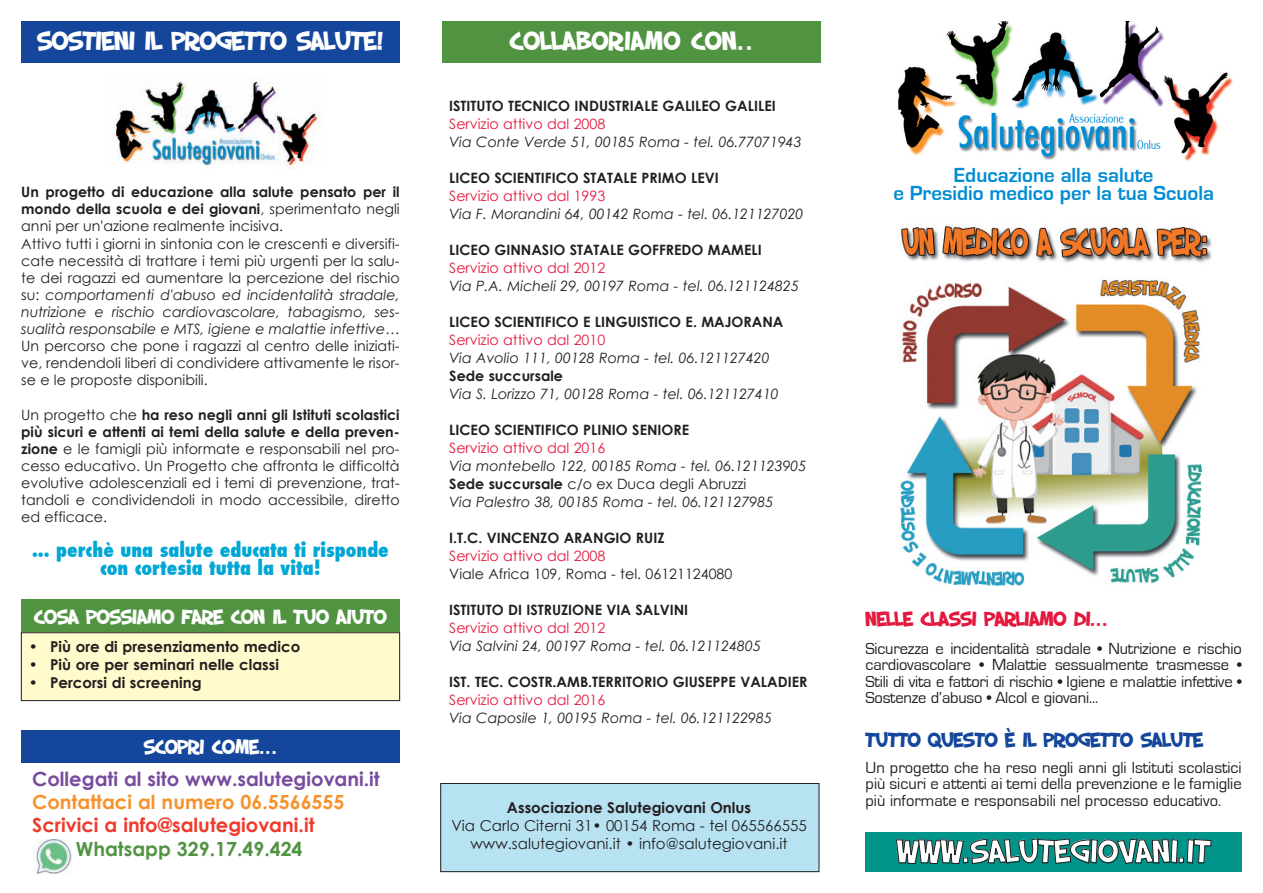
<style>
.page{position:relative;width:1263px;height:893px;background:#fff}
.page>*{position:absolute;margin:0;border:0;box-sizing:border-box;transform-origin:0 0}
.t1{font:700 33px "SF Slapstick Comic";letter-spacing:.01em;color:#fff}
.t2{font:700 27px "SF Slapstick Comic";color:#fff}
.t3{font:700 27px "SF Slapstick Comic";letter-spacing:.025em;color:#fff}
.t4{font:700 21px/18px "Eurostile";color:#008cd3;text-align:center}
.t5{font:700 21px "SF Slapstick Comic";color:#fff}
.t6{font:700 21px "SF Slapstick Comic";color:#14469b}
.t7{font:700 21px "SF Slapstick Comic";color:#e4183e}
.t8{font:800 condensed 19.5px/18px "Futura";color:#00a7d5;text-align:center}
.t9{font:700 19.5px "Century Gothic";color:#774b9e}
.t10{font:700 19.5px "Century Gothic";color:#ef3b2d}
.t11{font:700 19.5px "Century Gothic";color:#f6922c}
.t12{font:700 19.5px "Century Gothic";color:#509341}
.t13{font:16.5px/16.5px "Eurostile";letter-spacing:-.005em;color:#231f20;text-align:justify}
.t14{font:700 15px "Century Gothic";color:#231f20}
.t15{font:15px/18px "Century Gothic";color:#231f20;text-align:center}
.t16{font:14.25px/17.1px "Century Gothic";color:#231f20;text-align:justify}
.t17{font:italic 14.25px/18px "Century Gothic";color:#231f20}
.t18{font:700 14.25px "Century Gothic";color:#231f20}
.t19{font:14.25px "Century Gothic";color:#e4183e}
.s1{font-weight:700}
.s2{font-style:italic}
.s3{font-weight:700;font-style:normal}
.s4{font-style:normal}
</style>
<div class="page">
<div style="left:21px;top:21px;width:379px;height:41px;background:#14469b"></div>
<div style="left:21px;top:600px;width:379px;height:32px;background:#509341"></div>
<div style="left:442px;top:21px;width:379px;height:41px;background:#509341"></div>
<div style="left:21px;top:730px;width:379px;height:32px;background:#14469b"></div>
<img style="left:112px;top:78px;width:209px;height:90px">
<div style="left:21px;top:633px;width:379px;height:67px;background:#fffbcc"></div>
<div style="left:21px;top:633px;width:379px;height:68px;border:1px solid #231f20"></div>
<div style="left:441px;top:784px;width:378px;height:88px;background:#b7e2f2"></div>
<div style="left:441px;top:783px;width:378px;height:89px;border:1px solid #231f20"></div>
<img style="left:898px;top:21px;width:335px;height:140px">
<img style="left:35px;top:840px;width:37px;height:34px">
<img style="left:900px;top:223px;width:312px;height:363px">
<div style="left:865px;top:833px;width:377px;height:39px;background:#00948b"></div>
<svg style="left:896px;top:838px;width:315px;height:26px"></svg>
<h2 class="t2" style="left:37px;top:31px;width:348px">SOSTIENI IL PROGETTO SALUTE!</h2>
<h2 class="t3" style="left:510px;top:31px;width:245px">COLLABORIAMO CON..</h2>
<p class="t16" style="left:21px;top:183px;width:380px;text-align:left"><span class="s1">Un progetto di educazione alla salute pensato per il mondo della scuola e dei giovani</span>, sperimentato negli anni per un'azione realmente incisiva.<br>Attivo tutti i giorni in sintonia con le crescenti e diversifi&shy;cate necessità di trattare i temi più urgenti per la salu&shy;te dei ragazzi ed aumentare la percezione del rischio su: <span class="s2">comportamenti d'abuso ed incidentalità stradale, nutrizione e rischio cardiovascolare, tabagismo, ses&shy;sualità responsabile e MTS, igiene e malattie infettive…</span></p>
<p class="t16" style="left:21px;top:337px;width:380px">Un percorso che pone i ragazzi al centro delle iniziati&shy;ve, rendendoli liberi di condividere attivamente le risor&shy;se e le proposte disponibili.</p>
<p class="t16" style="left:21px;top:405px;width:380px">Un progetto che <span class="s1">ha reso negli anni gli Istituti scolastici più sicuri e attenti ai temi della salute e della preven&shy;zione</span> e le famigli più informate e responsabili nel pro&shy;cesso educativo. Un Progetto che affronta le difficoltà evolutive adolescenziali ed i temi di prevenzione, trat&shy;tandoli e condividendoli in modo accessibile, diretto ed efficace.</p>
<h3 class="t8" style="left:32px;top:541px;width:358px">... perchè una salute educata ti risponde con cortesia tutta la vita!</h3>
<h3 class="t5" style="left:34px;top:609px;width:354px">COSA POSSIAMO FARE CON IL TUO AIUTO</h3>
<p class="t14" style="left:29px;top:636px;width:273px">• Più ore di presenziamento medico</p>
<p class="t14" style="left:29px;top:654px;width:252px">• Più ore per seminari nelle classi</p>
<p class="t14" style="left:29px;top:672px;width:174px">• Percorsi di screening</p>
<h3 class="t5" style="left:144px;top:739px;width:135px">SCOPRI COME...</h3>
<h3 class="t9" style="left:32px;top:766px;width:349px">Collegati al sito www.salutegiovani.it</h3>
<h3 class="t11" style="left:32px;top:789px;width:314px">Contattaci al numero 06.5566555</h3>
<h3 class="t10" style="left:32px;top:813px;width:284px">Scrivici a info@salutegiovani.it</h3>
<h3 class="t12" style="left:76px;top:836px;width:228px">Whatsapp 329.17.49.424</h3>
<p class="t18" style="left:449px;top:96px;width:328px">ISTITUTO TECNICO INDUSTRIALE GALILEO GALILEI</p>
<p class="t19" style="left:449px;top:114px;width:158px">Servizio attivo dal 2008</p>
<p class="t17" style="left:449px;top:132px;width:354px">Via Conte Verde 51, 00185 Roma - tel. 06.77071943</p>
<p class="t18" style="left:449px;top:168px;width:271px">LICEO SCIENTIFICO STATALE PRIMO LEVI</p>
<p class="t19" style="left:449px;top:186px;width:158px">Servizio attivo dal 1993</p>
<p class="t17" style="left:449px;top:204px;width:356px">Via F. Morandini 64, 00142 Roma - tel. 06.121127020</p>
<p class="t18" style="left:449px;top:240px;width:314px">LICEO GINNASIO STATALE GOFFREDO MAMELI</p>
<p class="t19" style="left:449px;top:258px;width:158px">Servizio attivo dal 2012</p>
<p class="t17" style="left:449px;top:276px;width:351px">Via P.A. Micheli 29, 00197 Roma - tel. 06.121124825</p>
<p class="t18" style="left:449px;top:312px;width:336px">LICEO SCIENTIFICO E LINGUISTICO E. MAJORANA</p>
<p class="t19" style="left:449px;top:330px;width:158px">Servizio attivo dal 2010</p>
<p class="t17" style="left:449px;top:348px;width:322px">Via Avolio 111, 00128 Roma - tel. 06.121127420</p>
<p class="t18" style="left:449px;top:366px;width:115px">Sede succursale</p>
<p class="t17" style="left:449px;top:384px;width:331px">Via S. Lorizzo 71, 00128 Roma - tel. 06.121127410</p>
<p class="t18" style="left:449px;top:420px;width:241px">LICEO SCIENTIFICO PLINIO SENIORE</p>
<p class="t19" style="left:449px;top:438px;width:158px">Servizio attivo dal 2016</p>
<p class="t17" style="left:449px;top:456px;width:359px">Via montebello 122, 00185 Roma - tel. 06.121123905<br><span class="s3">Sede succursale</span> <span class="s4">c/o ex Duca degli Abruzzi<br></span>Via Palestro 38, 00185 Roma - tel. 06.121127985</p>
<p class="t18" style="left:449px;top:528px;width:217px">I.T.C. VINCENZO ARANGIO RUIZ</p>
<p class="t19" style="left:449px;top:546px;width:158px">Servizio attivo dal 2008</p>
<p class="t16" style="left:449px;top:565px;width:285px">Viale Africa 109, Roma - tel. 06121124080</p>
<p class="t18" style="left:449px;top:600px;width:240px">ISTITUTO DI ISTRUZIONE VIA SALVINI</p>
<p class="t19" style="left:449px;top:618px;width:158px">Servizio attivo dal 2012</p>
<p class="t17" style="left:449px;top:636px;width:313px">Via Salvini 24, 00197 Roma - tel. 06.121124805</p>
<p class="t18" style="left:449px;top:672px;width:360px">IST. TEC. COSTR.AMB.TERRITORIO GIUSEPPE VALADIER</p>
<p class="t19" style="left:449px;top:690px;width:158px">Servizio attivo dal 2016</p>
<p class="t17" style="left:449px;top:708px;width:324px">Via Caposile 1, 00195 Roma - tel. 06.121122985</p>
<p class="t14" style="left:507px;top:798px;width:246px">Associazione Salutegiovani Onlus</p>
<p class="t15" style="left:451px;top:816px;width:357px">Via Carlo Citerni 31• 00154 Roma - tel 065566555 www.salutegiovani.it • info@salutegiovani.it</p>
<h3 class="t4" style="left:893px;top:166px;width:322px">Educazione alla salute<br>e Presidio medico per la tua Scuola</h3>
<h3 class="t7" style="left:865px;top:611px;width:244px">NELLE CLASSI PARLIAMO DI...</h3>
<p class="t13" style="left:865px;top:640px;width:378px">Sicurezza e incidentalità stradale • Nutrizione e rischio cardiovascolare • Malattie sessualmente trasmesse • Stili di vita e fattori di rischio • Igiene e malattie infettive • Sostenze d’abuso • Alcol e giovani...</p>
<h3 class="t6" style="left:866px;top:732px;width:339px">TUTTO QUESTO È IL PROGETTO SALUTE</h3>
<p class="t13" style="left:865px;top:760px;width:378px">Un progetto che ha reso negli anni gli Istituti scolastici più sicuri e attenti ai temi della prevenzione e le famiglie più informate e responsabili nel processo educativo.</p>
<h1 class="t1" style="left:897px;top:839px;width:315px">WWW.SALUTEGIOVANI.IT</h1>
</div>
